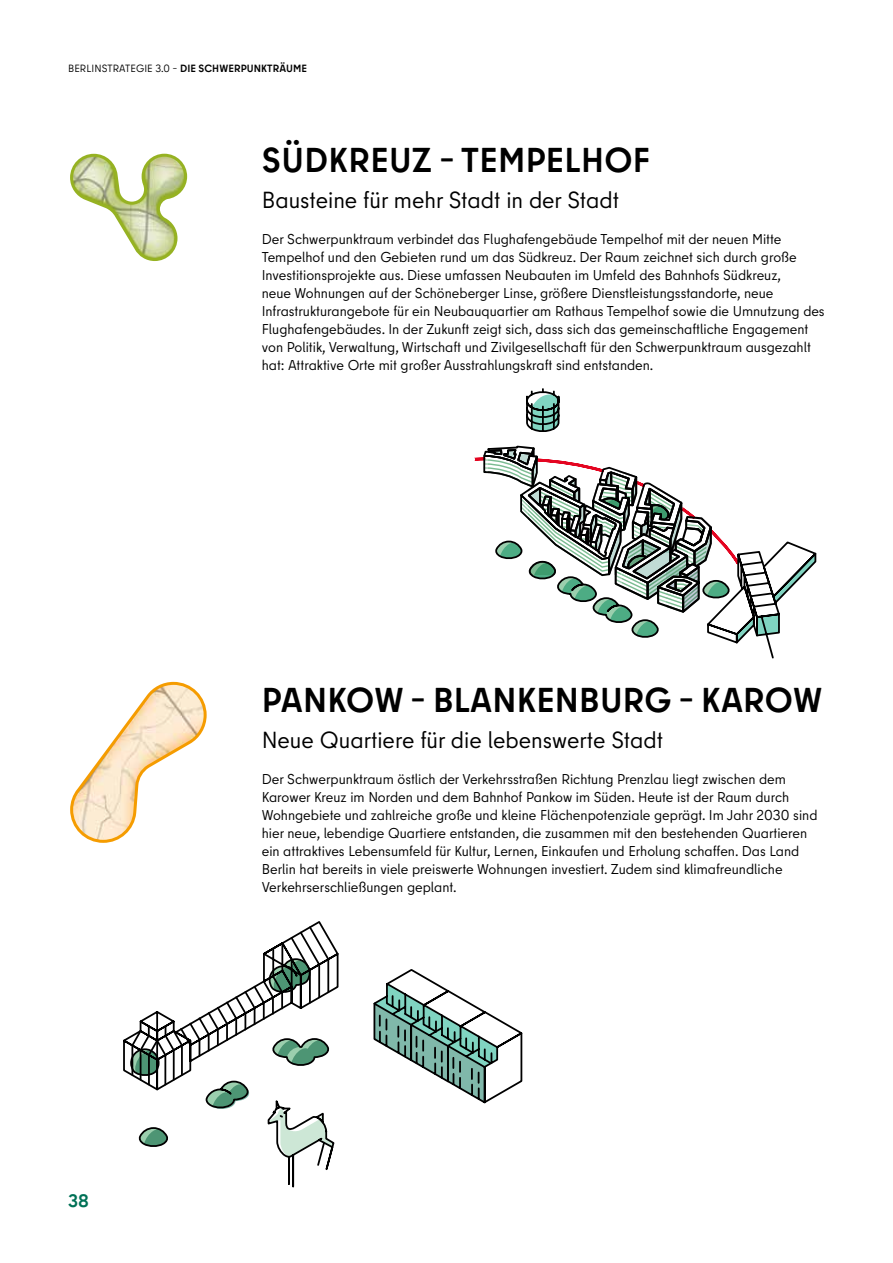
<style>
.page{position:relative;width:893px;height:1263px;background:#fff}
.page>*{position:absolute;margin:0;border:0;box-sizing:border-box;transform-origin:0 0}
.t1{font:700 34.5px "Berlin Type";letter-spacing:.005em;color:#000}
.t2{font:23.25px "Berlin Type";color:#000}
.t3{font:700 18px "Berlin Type";color:#007156}
.t4{font:14.25px/18px "Berlin Type";color:#000}
.t5{font:10.5px "Berlin Type";letter-spacing:.01em;color:#000}
.s1{font-weight:700}
</style>
<div class="page">
<svg style="left:70px;top:681px;width:137px;height:162px"></svg>
<svg style="left:70px;top:153px;width:118px;height:108px"></svg>
<svg style="left:474px;top:388px;width:343px;height:271px"></svg>
<svg style="left:123px;top:921px;width:216px;height:267px"></svg>
<svg style="left:373px;top:969px;width:150px;height:135px"></svg>
<p class="t5" style="left:68px;top:62px;width:241px">BERLINSTRATEGIE 3.0 – <span class="s1">DIE SCHWERPUNKTRÄUME</span></p>
<h1 class="t1" style="left:262px;top:138px;width:390px">SÜDKREUZ – TEMPELHOF</h1>
<h2 class="t2" style="left:262px;top:186px;width:359px">Bausteine für mehr Stadt in der Stadt</h2>
<p class="t4" style="left:262px;top:230px;width:564px">Der Schwerpunktraum verbindet das Flughafengebäude Tempelhof mit der neuen Mitte Tempelhof und den Gebieten rund um das Südkreuz. Der Raum zeichnet sich durch große Investitionsprojekte aus. Diese umfassen Neubauten im Umfeld des Bahnhofs Südkreuz,<br>neue Wohnungen auf der Schöneberger Linse, größere Dienstleistungsstandorte, neue Infrastrukturangebote für ein Neubauquartier am Rathaus Tempelhof sowie die Umnutzung des Flughafengebäudes. In der Zukunft zeigt sich, dass sich das gemeinschaftliche Engagement von Politik, Verwaltung, Wirtschaft und Zivilgesellschaft für den Schwerpunktraum ausgezahlt hat: Attraktive Orte mit großer Ausstrahlungskraft sind entstanden.</p>
<p class="t3" style="left:68px;top:1189px;width:22px">38</p>
<h1 class="t1" style="left:262px;top:678px;width:562px">PANKOW – BLANKENBURG – KAROW</h1>
<h2 class="t2" style="left:262px;top:726px;width:403px">Neue Quartiere für die lebenswerte Stadt</h2>
<p class="t4" style="left:262px;top:770px;width:557px">Der Schwerpunktraum östlich der Verkehrsstraßen Richtung Prenzlau liegt zwischen dem Karower Kreuz im Norden und dem Bahnhof Pankow im Süden. Heute ist der Raum durch Wohngebiete und zahlreiche große und kleine Flächenpotenziale geprägt. Im Jahr 2030 sind hier neue, lebendige Quartiere entstanden, die zusammen mit den bestehenden Quartieren ein attraktives Lebensumfeld für Kultur, Lernen, Einkaufen und Erholung schaffen. Das Land Berlin hat bereits in viele preiswerte Wohnungen investiert. Zudem sind klimafreundliche Verkehrserschließungen geplant.</p>
</div>
